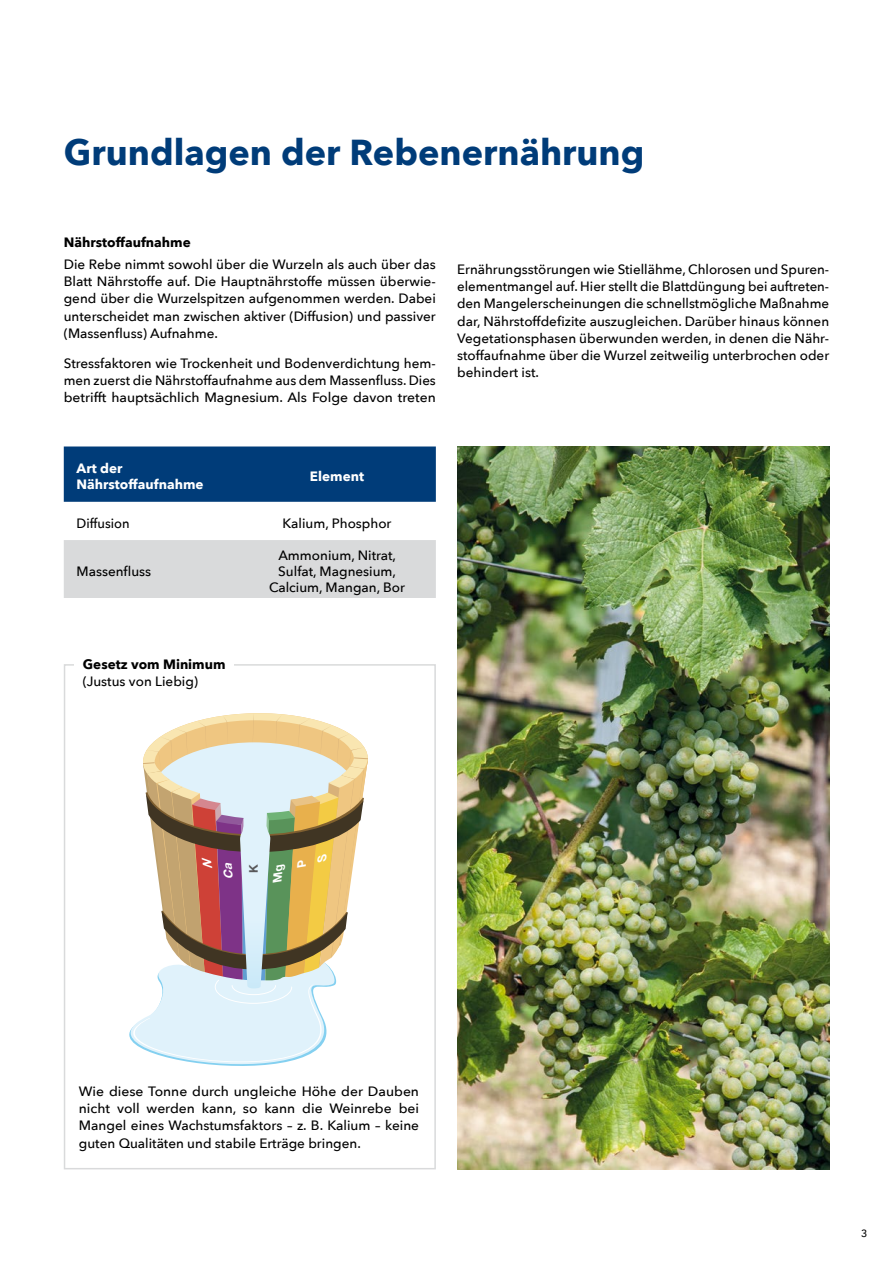
<style>
.page{position:relative;width:893px;height:1263px;background:#fff}
.page>*{position:absolute;margin:0;border:0;box-sizing:border-box;transform-origin:0 0}
.t1{font:700 36px "Avenir Next";color:#003c79}
.t2{font:500 13.5px/17.2px "Avenir Next";color:#000;text-align:justify}
.t3{font:700 13.5px "Avenir Next";color:#000}
.t4{font:700 13.5px/16.2px "Avenir Next";color:#fff}
.t5{font:500 13.5px "Avenir Next";color:#000;scale:.96 1}
.t6{font:700 12px "Helvetica Neue LTW1 G";color:#58585a}
.t7{font:500 10.5px "Avenir Next";color:#000}
</style>
<div class="page">
<div style="left:64px;top:446px;width:372px;height:56px;background:#003c79"></div>
<div style="left:64px;top:540px;width:372px;height:58px;background:#d9dadb"></div>
<img style="left:457px;top:446px;width:372px;height:723px">
<svg style="left:64px;top:712px;width:304px;height:386px"></svg>
<h1 class="t1" style="left:64px;top:121px;width:582px">Grundlagen der Rebenernährung</h1>
<p class="t3" style="left:64px;top:231px;width:128px">Nährstoffaufnahme</p>
<p class="t2" style="left:64px;top:255px;width:374px">Die Rebe nimmt sowohl über die Wurzeln als auch über das Blatt Nährstoffe auf. Die Hauptnährstoffe müssen überwie&shy;gend über die Wurzelspitzen aufgenommen werden. Dabei unterscheidet man zwischen aktiver (Diffusion) und passiver (Massenfluss) Aufnahme.</p>
<p class="t2" style="left:64px;top:354px;width:374px">Stressfaktoren wie Trockenheit und Bodenverdichtung hem&shy;men zuerst die Nährstoffaufnahme aus dem Massenfluss. Dies betrifft hauptsächlich Magnesium. Als Folge davon treten</p>
<p class="t2" style="left:457px;top:260px;width:374px">Ernährungsstörungen wie Stiellähme, Chlorosen und Spuren&shy;elementmangel auf. Hier stellt die Blattdüngung bei auftreten&shy;den Mangelerscheinungen die schnellstmögliche Maßnahme dar, Nährstoffdefizite auszugleichen. Darüber hinaus können Vegetationsphasen überwunden werden, in denen die Nähr&shy;stoffaufnahme über die Wurzel zeitweilig unterbrochen oder behindert ist.</p>
<p class="t4" style="left:77px;top:460px;width:128px">Art der<br>Nährstoffaufnahme</p>
<p class="t4" style="left:310px;top:468px;width:56px">Element</p>
<p class="t5" style="left:77px;top:511px;width:57px">Diffusion</p>
<p class="t2" style="left:282px;top:514px;width:111px">Kalium, Phosphor</p>
<p class="t2" style="left:77px;top:562px;width:76px">Massenfluss</p>
<p class="t2" style="left:269px;top:546px;width:137px;line-height:16.2px;text-align:center">Ammonium, Nitrat,<br>Sulfat, Magnesium,<br>Calcium, Mangan, Bor</p>
<p class="t3" style="left:83px;top:653px;width:144px">Gesetz vom Minimum</p>
<p class="t2" style="left:83px;top:672px;width:117px">(Justus von Liebig)</p>
<p class="t6" style="left:246px;top:873px;width:10px;rotate:-90deg">K</p>
<p class="t2" style="left:79px;top:1082px;width:342px">Wie diese Tonne durch ungleiche Höhe der Dauben nicht voll werden kann, so kann die Weinrebe bei Mangel eines Wachstumsfaktors – z. B. Kalium – keine guten Qualitäten und stabile Erträge bringen.</p>
<p class="t7" style="left:861px;top:1225px;width:8px">3</p>
</div>
